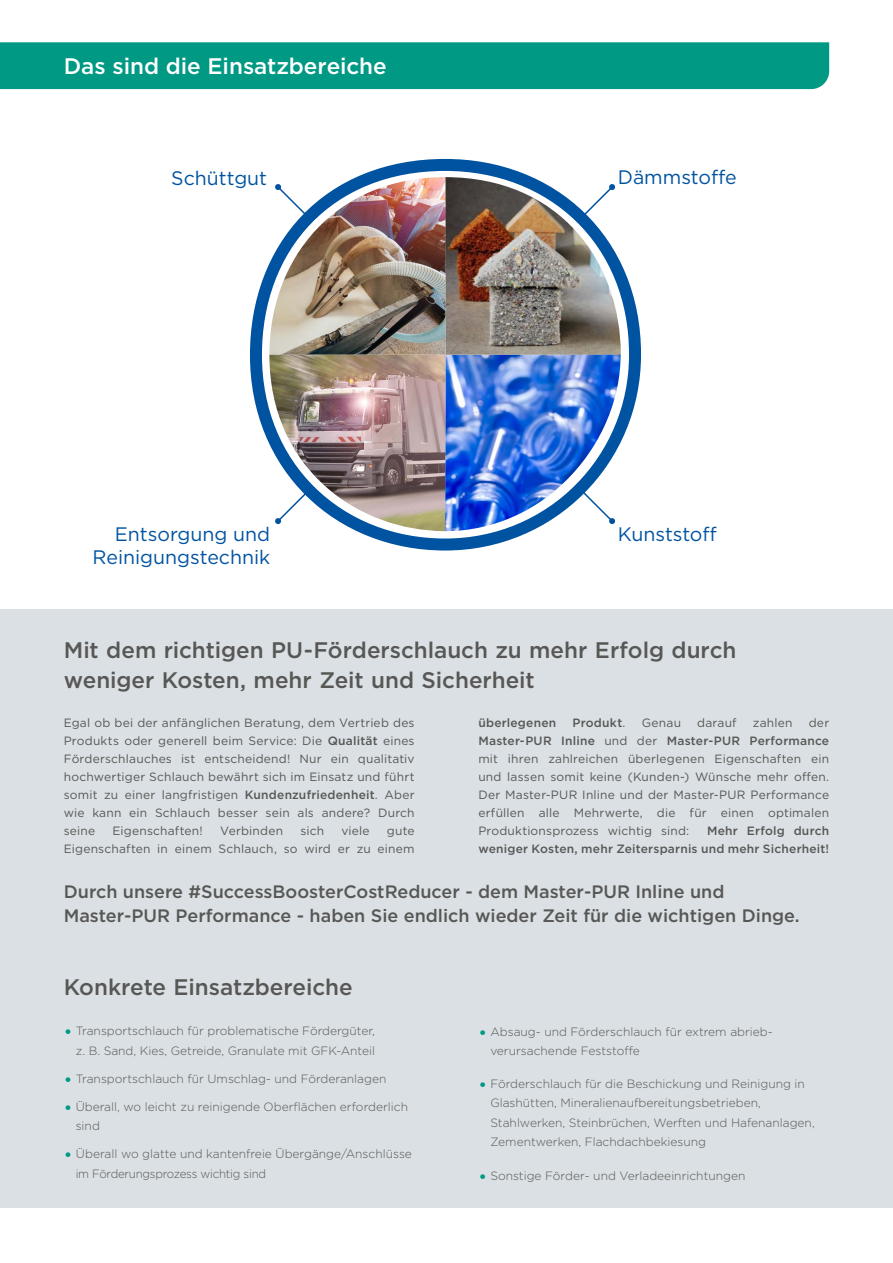
<style>
.page{position:relative;width:893px;height:1263px;background:#fff}
.page>*{position:absolute;margin:0;border:0;box-sizing:border-box;transform-origin:0 0}
.t1{font:500 22.5px/30px "Gotham";letter-spacing:-.005em;color:#575756}
.t2{font:500 22.5px "Gotham";letter-spacing:-.005em;color:#fff}
.t3{font:19.5px/23.4px "Gotham";color:#0053a1;text-align:right}
.t4{font:500 18px/24px "Gotham";color:#575756}
.t5{font:12px/18px "Gotham";letter-spacing:.015em;color:#575756;text-align:justify}
.t6{font:300 12px/19.5px "Gotham";color:#575756}
.t7{font:500 12px/18px "Gotham";letter-spacing:.02em;color:#575756;text-align:right}
.s1{font-weight:500}
.s2{font-weight:400}
.s3{font-weight:400;font-size:18px;color:#009984}
</style>
<div class="page">
<svg style="left:256px;top:165px;width:379px;height:379px"></svg>
<div style="left:250px;top:159px;width:391px;height:391px;border:12px solid #0053a1;border-radius:50%"></div>
<img style="left:269px;top:177px;width:352px;height:354px">
<div style="left:0;top:42px;width:829px;height:47px;background:#009984"></div>
<div style="left:0;top:609px;width:893px;height:599px;background:#dae0e3"></div>
<h1 class="t2" style="left:64px;top:51px;width:325px">Das sind die Einsatzbereiche</h1>
<h2 class="t3" style="left:171px;top:166px;width:97px">Schüttgut</h2>
<h2 class="t3" style="left:93px;top:521px;width:179px">Entsorgung und<br>Reinigungstechnik</h2>
<h2 class="t3" style="left:618px;top:164px;width:120px">Dämmstoffe</h2>
<h2 class="t3" style="left:618px;top:521px;width:100px">Kunststoff</h2>
<h1 class="t1" style="left:64px;top:635px;width:674px">Mit dem richtigen PU-Förderschlauch zu mehr Erfolg durch weniger Kosten, mehr Zeit und Sicherheit</h1>
<p class="t5" style="left:64px;top:713px;width:352px">Egal ob bei der anfänglichen Beratung, dem Vertrieb des Produkts oder generell beim Service: Die <span class="s1">Qualität</span> eines Förderschlauches ist entscheidend! Nur ein qualitativ hochwertiger Schlauch bewährt sich im Einsatz und führt somit zu einer langfristigen <span class="s1">Kundenzufriedenheit</span>. Aber wie kann ein Schlauch besser sein als andere? Durch seine</p>
<p class="t5" style="left:113px;top:821px;width:92px">Eigenschaften!</p>
<p class="t5" style="left:220px;top:821px;width:64px">Verbinden</p>
<p class="t5" style="left:300px;top:821px;width:25px">sich</p>
<p class="t5" style="left:341px;top:821px;width:30px">viele</p>
<p class="t5" style="left:64px;top:821px;width:352px;text-align:right">gute<br>Eigenschaften in einem Schlauch, so wird er zu einem</p>
<p class="t7" style="left:478px;top:714px;width:79px">überlegenen</p>
<p class="t7" style="left:573px;top:714px;width:54px">Produkt<span class="s2">.</span></p>
<p class="t5" style="left:642px;top:713px;width:41px">Genau</p>
<p class="t5" style="left:697px;top:713px;width:41px">darauf</p>
<p class="t5" style="left:753px;top:713px;width:41px">zahlen</p>
<p class="t5" style="left:478px;top:713px;width:352px;text-indent:330px">der <span class="s1">Master-PUR Inline</span> und der <span class="s1">Master-PUR Performance </span>mit ihren zahlreichen überlegenen Eigenschaften ein und lassen somit keine (Kunden-) Wünsche mehr offen.<br>Der Master-PUR Inline und der Master-PUR Performance erfüllen alle Mehrwerte, die für einen optimalen Produktionsprozess wichtig sind:</p>
<p class="t7" style="left:478px;top:822px;width:352px">Mehr Erfolg durch<br>weniger Kosten, mehr Zeitersparnis und mehr Sicherheit!</p>
<h3 class="t4" style="left:64px;top:879px;width:737px">Durch unsere #SuccessBoosterCostReducer - dem Master-PUR Inline und<br>Master-PUR Performance - haben Sie endlich wieder Zeit für die wichtigen Dinge.</h3>
<h1 class="t1" style="left:64px;top:972px;width:290px">Konkrete Einsatzbereiche</h1>
<p class="t6" style="left:64px;top:1021px;width:313px;text-align:right"><span class="s3">•</span> Transportschlauch für problematische Fördergüter, z. B. Sand, Kies, Getreide, Granulate mit GFK-Anteil</p>
<p class="t6" style="left:64px;top:1069px;width:324px"><span class="s3">•</span> Transportschlauch für Umschlag- und Förderanlagen</p>
<p class="t6" style="left:76px;top:1097px;width:334px;text-indent:-12px"><span class="s3">•</span> Überall, wo leicht zu reinigende Oberflächen erforderlich sind</p>
<p class="t6" style="left:76px;top:1144px;width:338px;text-indent:-12px"><span class="s3">•</span> Überall wo glatte und kantenfreie Übergänge/Anschlüsse im Förderungsprozess wichtig sind</p>
<p class="t6" style="left:490px;top:1021px;width:282px;text-indent:-12px"><span class="s3">•</span> Absaug- und Förderschlauch für extrem abrieb&shy;verursachende Feststoffe</p>
<p class="t6" style="left:490px;top:1073px;width:326px;text-indent:-12px"><span class="s3">•</span> Förderschlauch für die Beschickung und Reinigung in Glashütten, Mineralienaufbereitungsbetrieben, Stahlwerken, Steinbrüchen, Werften und Hafenanlagen, Zementwerken, Flachdachbekiesung</p>
<p class="t6" style="left:478px;top:1165px;width:269px"><span class="s3">•</span> Sonstige Förder- und Verladeeinrichtungen</p>
</div>
